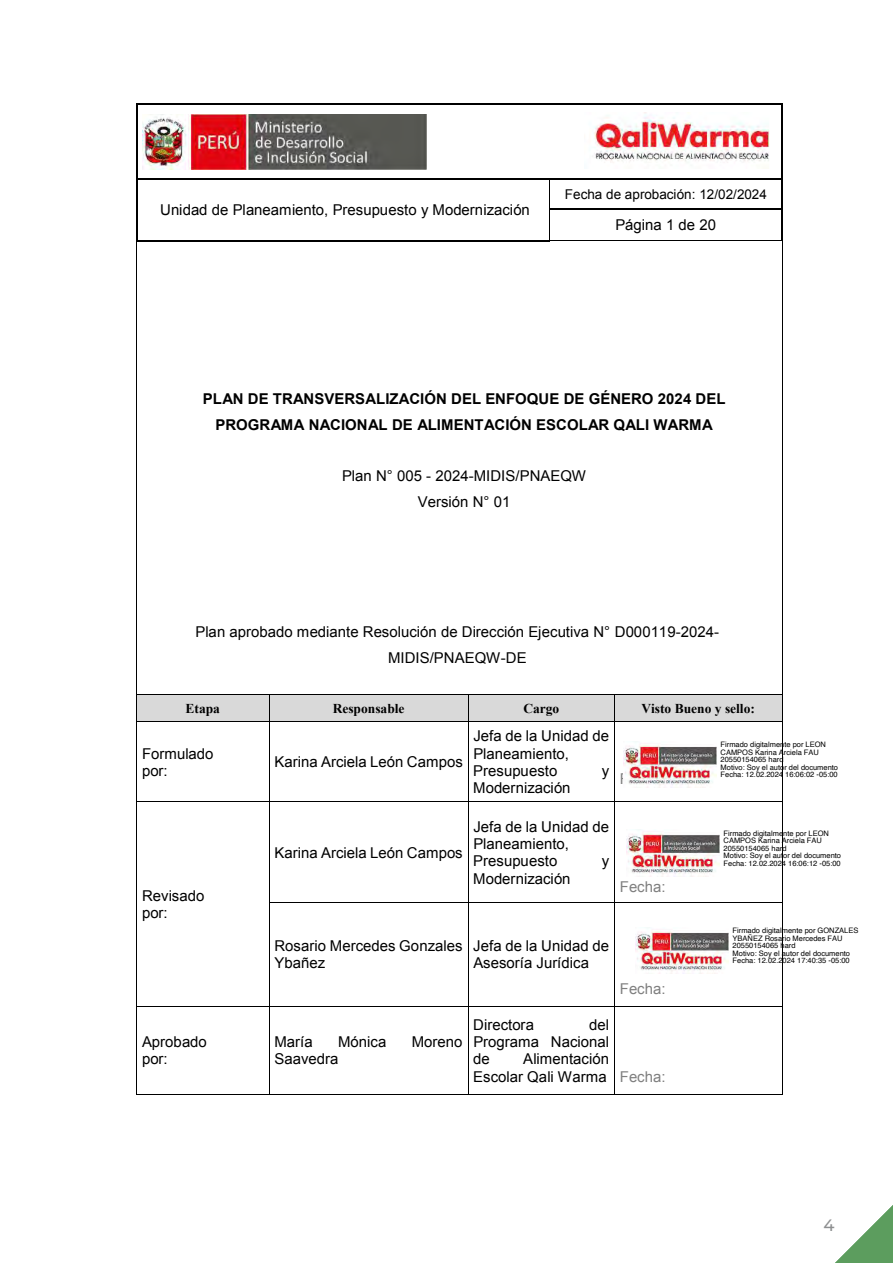
<style>
.page{position:relative;width:893px;height:1263px;background:#fff}
.page>*{position:absolute;margin:0;border:0;box-sizing:border-box;transform-origin:0 0}
.t1{font:100 16.5px "Montserrat";color:#8e9091}
.t2{font:15px/17.2px "Arial";color:#000}
.t3{font:700 15px/26px "Arial";color:#000;text-align:center}
.t4{font:15px "Arial";color:#808080}
.t5{font:700 13.5px "Times New Roman";color:#000}
.t6{font:13.5px "Arial";color:#000}
.t7{font:7.5px/7.5px "Helvetica";color:#000}
.s1{color:#808080}
</style>
<div class="page">
<img style="left:594px;top:112px;width:176px;height:51px">
<hr style="left:138px;top:103px;width:644px;height:1px;background:#000">
<hr style="left:136px;top:104px;width:2px;height:74px;background:#000">
<hr style="left:782px;top:104px;width:1px;height:74px;background:#000">
<hr style="left:138px;top:178px;width:411px;height:2px;background:#000">
<hr style="left:551px;top:178px;width:231px;height:2px;background:#000">
<hr style="left:136px;top:180px;width:2px;height:28px;background:#000">
<svg style="left:549px;top:178px;width:2px;height:32px"></svg>
<hr style="left:550px;top:208px;width:232px;height:2px;background:#000">
<svg style="left:782px;top:178px;width:1px;height:32px"></svg>
<hr style="left:136px;top:210px;width:2px;height:30px;background:#000">
<hr style="left:549px;top:210px;width:1px;height:30px;background:#000">
<hr style="left:782px;top:210px;width:1px;height:30px;background:#000">
<hr style="left:139px;top:240px;width:410px;height:1px;background:#000">
<hr style="left:550px;top:240px;width:232px;height:1px;background:#000">
<hr style="left:136px;top:241px;width:1px;height:454px;background:#000">
<hr style="left:782px;top:241px;width:1px;height:454px;background:#000">
<div style="left:137px;top:695px;width:132px;height:26px;background:#d9d9d9"></div>
<div style="left:269px;top:695px;width:199px;height:26px;background:#d9d9d9"></div>
<div style="left:468px;top:695px;width:146px;height:26px;background:#d9d9d9"></div>
<div style="left:615px;top:695px;width:167px;height:26px;background:#d9d9d9"></div>
<hr style="left:137px;top:695px;width:132px;height:1px;background:#000">
<hr style="left:270px;top:695px;width:198px;height:1px;background:#000">
<hr style="left:468px;top:695px;width:146px;height:1px;background:#000">
<hr style="left:615px;top:695px;width:167px;height:1px;background:#000">
<svg style="left:136px;top:695px;width:1px;height:27px"></svg>
<hr style="left:137px;top:721px;width:132px;height:1px;background:#000">
<svg style="left:269px;top:695px;width:1px;height:27px"></svg>
<hr style="left:270px;top:721px;width:198px;height:1px;background:#000">
<svg style="left:468px;top:696px;width:1px;height:25px"></svg>
<hr style="left:468px;top:721px;width:146px;height:1px;background:#000">
<svg style="left:614px;top:695px;width:1px;height:27px"></svg>
<hr style="left:615px;top:721px;width:167px;height:1px;background:#000">
<svg style="left:782px;top:695px;width:1px;height:27px"></svg>
<hr style="left:136px;top:722px;width:1px;height:79px;background:#000">
<hr style="left:269px;top:722px;width:1px;height:79px;background:#000">
<hr style="left:468px;top:722px;width:1px;height:79px;background:#000">
<hr style="left:614px;top:722px;width:1px;height:79px;background:#000">
<hr style="left:782px;top:722px;width:1px;height:79px;background:#000">
<hr style="left:137px;top:801px;width:132px;height:1px;background:#000">
<hr style="left:270px;top:801px;width:198px;height:1px;background:#000">
<hr style="left:468px;top:801px;width:146px;height:1px;background:#000">
<hr style="left:615px;top:801px;width:167px;height:1px;background:#000">
<hr style="left:136px;top:802px;width:1px;height:100px;background:#000">
<hr style="left:269px;top:802px;width:1px;height:100px;background:#000">
<hr style="left:468px;top:802px;width:1px;height:100px;background:#000">
<hr style="left:614px;top:802px;width:1px;height:100px;background:#000">
<hr style="left:782px;top:802px;width:1px;height:100px;background:#000">
<hr style="left:270px;top:902px;width:198px;height:1px;background:#000">
<hr style="left:468px;top:902px;width:146px;height:1px;background:#000">
<hr style="left:615px;top:902px;width:167px;height:1px;background:#000">
<hr style="left:136px;top:903px;width:1px;height:103px;background:#000">
<hr style="left:269px;top:903px;width:1px;height:103px;background:#000">
<hr style="left:468px;top:903px;width:1px;height:103px;background:#000">
<hr style="left:614px;top:903px;width:1px;height:103px;background:#000">
<hr style="left:782px;top:903px;width:1px;height:103px;background:#000">
<hr style="left:137px;top:1006px;width:132px;height:1px;background:#000">
<hr style="left:270px;top:1006px;width:198px;height:1px;background:#000">
<hr style="left:468px;top:1006px;width:146px;height:1px;background:#000">
<hr style="left:615px;top:1006px;width:167px;height:1px;background:#000">
<hr style="left:136px;top:1007px;width:1px;height:87px;background:#000">
<hr style="left:137px;top:1094px;width:132px;height:1px;background:#000">
<hr style="left:269px;top:1007px;width:1px;height:87px;background:#000">
<hr style="left:270px;top:1094px;width:198px;height:1px;background:#000">
<hr style="left:468px;top:1007px;width:1px;height:87px;background:#000">
<hr style="left:468px;top:1094px;width:146px;height:1px;background:#000">
<hr style="left:614px;top:1007px;width:1px;height:87px;background:#000">
<hr style="left:615px;top:1094px;width:167px;height:1px;background:#000">
<hr style="left:782px;top:1007px;width:1px;height:87px;background:#000">
<img style="left:142px;top:115px;width:285px;height:55px">
<img style="left:623px;top:743px;width:93px;height:44px">
<img style="left:626px;top:831px;width:93px;height:45px">
<img style="left:635px;top:929px;width:93px;height:44px">
<svg style="left:835px;top:1205px;width:58px;height:58px"></svg>
<p class="t2" style="left:160px;top:202px;width:371px">Unidad de Planeamiento, Presupuesto y Modernización</p>
<p class="t6" style="left:565px;top:185px;width:204px">Fecha de aprobación: 12/02/2024</p>
<p class="t2" style="left:615px;top:216px;width:102px">Página 1 de 20</p>
<p class="t3" style="left:203px;top:386px;width:524px">PLAN DE TRANSVERSALIZACIÓN DEL ENFOQUE DE GÉNERO 2024 DEL<br>PROGRAMA NACIONAL DE ALIMENTACIÓN ESCOLAR QALI WARMA</p>
<p class="t2" style="left:342px;top:463px;width:245px;line-height:26px;text-align:center">Plan N° 005 - 2024-MIDIS/PNAEQW<br>Versión N° 01</p>
<p class="t2" style="left:195px;top:619px;width:525px;line-height:26px;text-align:center">Plan aprobado mediante Resolución de Dirección Ejecutiva N° D000119-2024-<br>MIDIS/PNAEQW-DE</p>
<p class="t5" style="left:186px;top:699px;width:36px">Etapa</p>
<p class="t5" style="left:333px;top:699px;width:73px">Responsable</p>
<p class="t5" style="left:523px;top:699px;width:37px">Cargo</p>
<p class="t5" style="left:641px;top:699px;width:115px">Visto Bueno y sello:</p>
<p class="t2" style="left:142px;top:745px;width:73px">Formulado por:</p>
<p class="t2" style="left:275px;top:753px;width:190px">Karina Arciela León Campos</p>
<p class="t2" style="left:473px;top:727px;width:137px">Jefa de la Unidad de<br>Planeamiento,<br>Presupuesto</p>
<p class="t7" style="left:721px;top:741px;width:119px">Firmado digitalmente por LEON<br>CAMPOS Karina Arciela FAU<br>20550154065 hard<br>Motivo: Soy el autor del documento<br>Fecha: 12.02.2024 16:06:02 -05:00</p>
<p class="t2" style="left:602px;top:762px;width:9px">y</p>
<p class="t2" style="left:142px;top:887px;width:64px">Revisado por:</p>
<p class="t2" style="left:275px;top:844px;width:190px">Karina Arciela León Campos</p>
<p class="t2" style="left:473px;top:779px;width:99px">Modernización</p>
<p class="t2" style="left:473px;top:818px;width:137px">Jefa de la Unidad de<br>Planeamiento,<br>Presupuesto</p>
<p class="t2" style="left:602px;top:853px;width:9px">y</p>
<p class="t2" style="left:473px;top:870px;width:99px">Modernización</p>
<p class="t4" style="left:620px;top:877px;width:47px">Fecha:</p>
<p class="t2" style="left:275px;top:937px;width:190px">Rosario Mercedes Gonzales<br>Ybañez</p>
<p class="t2" style="left:473px;top:937px;width:137px">Jefa de la Unidad de<br>Asesoría Jurídica</p>
<p class="t4" style="left:620px;top:979px;width:47px">Fecha:</p>
<p class="t2" style="left:142px;top:1034px;width:66px">Aprobado por:</p>
<p class="t2" style="left:275px;top:1033px;width:40px">María</p>
<p class="t2" style="left:338px;top:1033px;width:50px">Mónica</p>
<p class="t2" style="left:412px;top:1033px;width:52px">Moreno</p>
<p class="t2" style="left:275px;top:1051px;width:66px">Saavedra</p>
<p class="t2" style="left:473px;top:1016px;width:137px;text-align:justify;text-indent:116px">del Programa Nacional de</p>
<p class="t2" style="left:473px;top:1016px;width:62px">Directora</p>
<p class="t2" style="left:473px;top:1051px;width:194px;text-align:center">Alimentación<br>Escolar Qali Warma <span class="s1">Fecha:</span></p>
<p class="t7" style="left:724px;top:829px;width:119px">Firmado digitalmente por LEON<br>CAMPOS Karina Arciela FAU<br>20550154065 hard<br>Motivo: Soy el autor del documento<br>Fecha: 12.02.2024 16:06:12 -05:00</p>
<p class="t7" style="left:733px;top:927px;width:127px">Firmado digitalmente por GONZALES<br>YBAÑEZ Rosario Mercedes FAU<br>20550154065 hard<br>Motivo: Soy el autor del documento<br>Fecha: 12.02.2024 17:40:35 -05:00</p>
<p class="t1" style="left:824px;top:1214px;width:13px">4</p>
</div>
